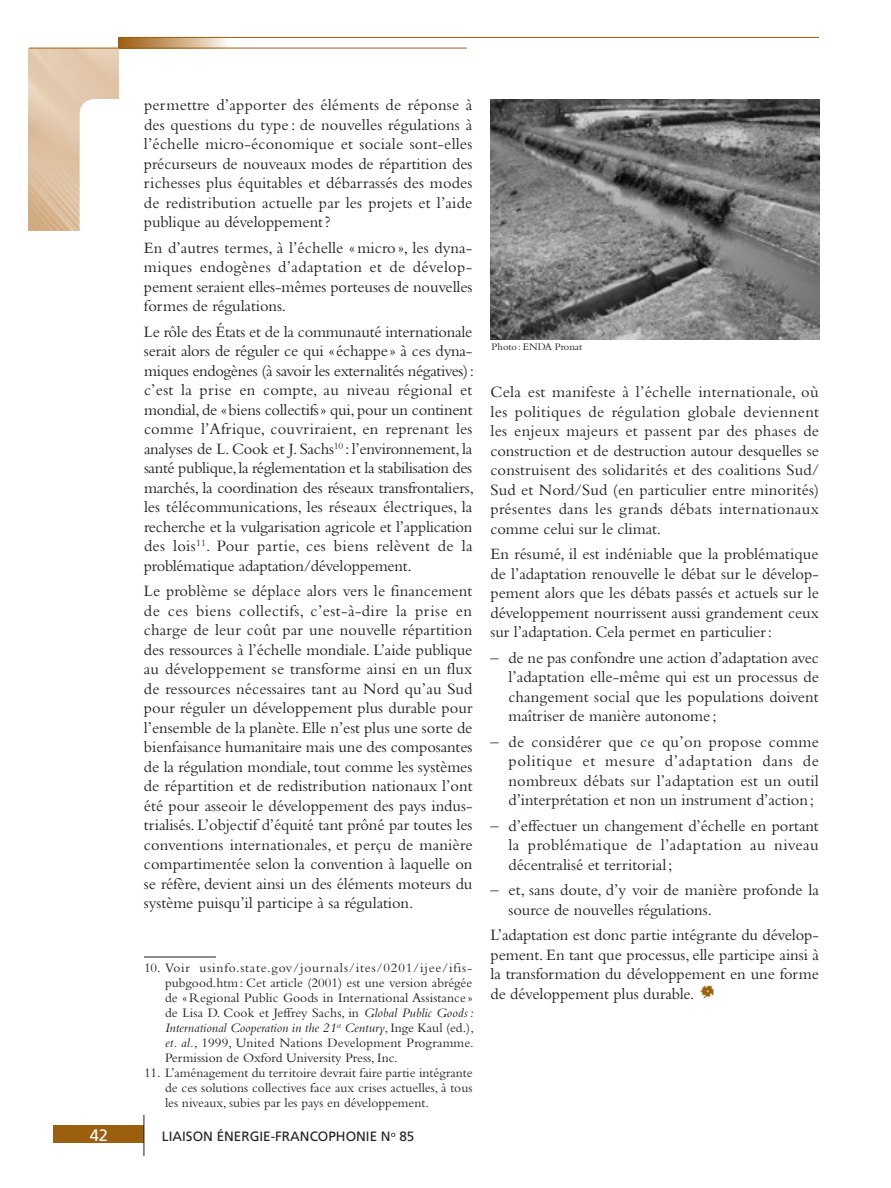
<style>
.page{position:relative;width:891px;height:1188px;background:#fff}
.page>*{position:absolute;margin:0;border:0;box-sizing:border-box;transform-origin:0 0}
.t1{font:16.5px/19.5px "Bembo Std";letter-spacing:-.005em;color:#231f20;text-align:justify}
.t2{font:16.5px "Frutiger";color:#fff}
.t3{font:13.5px/15px "Bembo Std";color:#231f20;text-align:justify}
.t4{font:13.5px "Frutiger";color:#231f20}
.t5{font:10.5px "Bembo Std";color:#231f20}
.s1{font-style:italic}
</style>
<div class="page">
<div style="left:54px;top:1125px;width:90px;height:18px;background:#9c5f0d"></div>
<svg style="left:119px;top:38px;width:108px;height:10px"></svg>
<img style="left:29px;top:49px;width:90px;height:182px">
<div style="left:80px;top:99px;width:63px;height:149px;background:#fff;border-radius:15px"></div>
<hr style="left:29px;top:48px;width:438px;height:1px;background:#9c5f0d">
<hr style="left:119px;top:37px;width:700px;height:1px;background:#9c5f0d">
<hr style="left:144px;top:1115px;width:1px;height:41px;background:#231f20">
<img style="left:700px;top:985px;width:14px;height:13px">
<hr style="left:144px;top:957px;width:72px;height:1px;background:#231f20">
<img style="left:490px;top:99px;width:329px;height:240px">
<p class="t1" style="left:144px;top:95px;width:330px">permettre d’apporter des éléments de réponse à des questions du type : de nouvelles régulations à l’échelle micro-économique et sociale sont-elles précurseurs de nouveaux modes de répartition des richesses plus équitables et débarrassés des modes de redistribution actuelle par les projets et l’aide publique au développement?</p>
<p class="t1" style="left:144px;top:237px;width:330px">En d’autres termes, à l’échelle «micro », les dyna&shy;miques endogènes d’adaptation et de dévelop&shy;pement seraient elles-mêmes porteuses de nouvelles formes de régulations.</p>
<p class="t1" style="left:144px;top:321px;width:332px;text-align:left">Le rôle des États et de la communauté internationale serait alors de réguler ce qui «échappe» à ces dyna&shy;miques endogènes (à savoir les externalités négatives): c’est la prise en compte, au niveau régional et mondial, de «biens collectifs» qui, pour un continent comme l’Afrique, couvriraient, en reprenant les analyses de L. Cook et J. Sachs<sup>10</sup> : l’environnement, la santé publique, la réglementation et la stabilisation des marchés, la coordination des réseaux transfrontaliers, les télécommunications, les réseaux électriques, la recherche et la vulgarisation agricole et l’application des lois<sup>11</sup>. Pour partie, ces biens relèvent de la problématique adaptation/développement.</p>
<p class="t1" style="left:144px;top:581px;width:330px">Le problème se déplace alors vers le financement de ces biens collectifs, c’est-à-dire la prise en charge de leur coût par une nouvelle répartition des ressources à l’échelle mondiale. L’aide publique au développement se transforme ainsi en un flux de ressources nécessaires tant au Nord qu’au Sud pour réguler un développement plus durable pour l’ensemble de la planète. Elle n’est plus une sorte de bienfaisance humanitaire mais une des composantes de la régulation mondiale, tout comme les systèmes de répartition et de redistribution nationaux l’ont été pour asseoir le développement des pays indus&shy;trialisés. L’objectif d’équité tant prôné par toutes les conventions internationales, et perçu de manière compartimentée selon la convention à laquelle on se réfère, devient ainsi un des éléments moteurs du système puisqu’il participe à sa régulation.</p>
<p class="t3" style="left:165px;top:960px;width:310px;text-indent:-21px">10. Voir usinfo.state.gov/journals/ites/0201/ijee/ifis&shy;pubgood.htm: Cet article (2001) est une version abrégée de « Regional Public Goods in International Assistance » de Lisa D. Cook et Jeffrey Sachs, in <span class="s1">Global Public Goods:<br>International Cooperation in the 21</span><sup>st</sup> <span class="s1">Century</span>, Inge Kaul (ed.), <span class="s1">et. al.</span>, 1999, United Nations Development Programme.<br>Permission de Oxford University Press, Inc.</p>
<p class="t3" style="left:165px;top:1065px;width:309px;text-indent:-21px">11. L’aménagement du territoire devrait faire partie intégrante de ces solutions collectives face aux crises actuelles, à tous les niveaux, subies par les pays en développement.</p>
<p class="t2" style="left:90px;top:1126px;width:20px">42</p>
<p class="t4" style="left:162px;top:1128px;width:254px">LIAISON ÉNERGIE-FRANCOPHONIE N<sup>o</sup> 85</p>
<p class="t5" style="left:492px;top:341px;width:92px">Photo: ENDA Pronat</p>
<p class="t1" style="left:490px;top:382px;width:330px">Cela est manifeste à l’échelle internationale, où les politiques de régulation globale deviennent les enjeux majeurs et passent par des phases de construction et de destruction autour desquelles se construisent des solidarités et des coalitions Sud/ Sud et Nord/Sud (en particulier entre minorités) présentes dans les grands débats internationaux comme celui sur le climat.</p>
<p class="t1" style="left:490px;top:544px;width:330px">En résumé, il est indéniable que la problématique de l’adaptation renouvelle le débat sur le dévelop&shy;pement alors que les débats passés et actuels sur le développement nourrissent aussi grandement ceux sur l’adaptation. Cela permet en particulier:</p>
<p class="t1" style="left:509px;top:647px;width:312px;text-indent:-18px">– de ne pas confondre une action d’adaptation avec l’adaptation elle-même qui est un processus de changement social que les populations doivent maîtriser de manière autonome ;</p>
<p class="t1" style="left:509px;top:731px;width:312px;text-indent:-18px">– de considérer que ce qu’on propose comme politique et mesure d’adaptation dans de nombreux débats sur l’adaptation est un outil d’interprétation et non un instrument d’action;</p>
<p class="t1" style="left:509px;top:815px;width:312px;text-indent:-18px">– d’effectuer un changement d’échelle en portant la problématique de l’adaptation au niveau décentralisé et territorial;</p>
<p class="t1" style="left:509px;top:880px;width:312px;text-indent:-18px">– et, sans doute, d’y voir de manière profonde la source de nouvelles régulations.</p>
<p class="t1" style="left:490px;top:925px;width:330px">L’adaptation est donc partie intégrante du dévelop&shy;pement. En tant que processus, elle participe ainsi à la transformation du développement en une forme de développement plus durable.</p>
</div>
